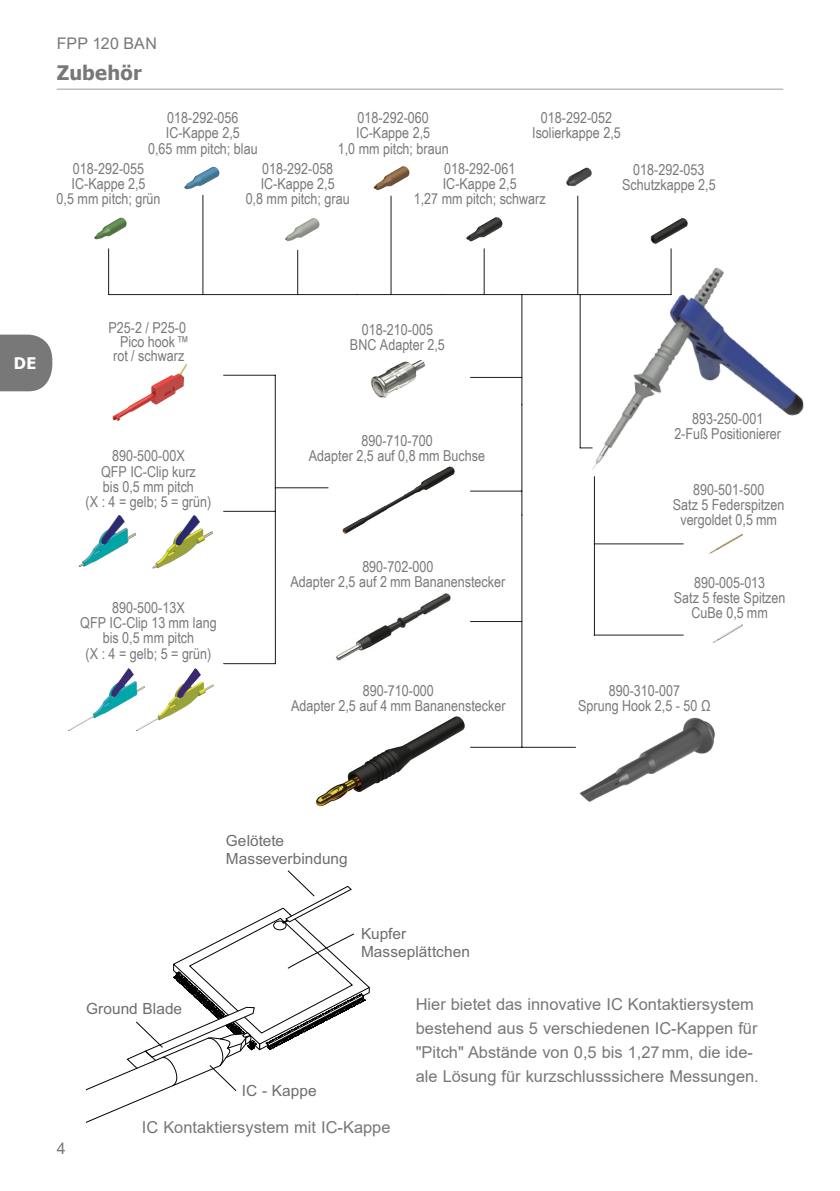
<style>
.page{position:relative;width:840px;height:1191px;background:#fff}
.page>*{position:absolute;margin:0;border:0;box-sizing:border-box;transform-origin:0 0}
.t1{font:700 20px "Tahoma";letter-spacing:.015em;color:#777877}
.t2{font:16.4px/24px "Arial";color:#777}
.t3{font:16px "Arial";letter-spacing:.01em;color:#777877}
.t4{font:700 16px "Tahoma";color:#fff}
.t5{font:15.4px/18.4px "Arial";letter-spacing:.005em;color:#6c6d6d}
.t6{font:15px/15.2px "Arial Narrow";color:#797978;text-align:center}
</style>
<div class="page">
<svg style="left:0;top:334px;width:52px;height:57px;background:#828382"></svg>
<svg style="left:87px;top:973px;width:282px;height:150px"></svg>
<svg style="left:135px;top:870px;width:219px;height:222px"></svg>
<hr style="left:57px;top:89px;width:725px;height:1px;background:#9d9c9d">
<img style="left:539px;top:224px;width:265px;height:283px">
<img style="left:336px;top:593px;width:115px;height:68px">
<img style="left:713px;top:625px;width:29px;height:17px">
<img style="left:709px;top:535px;width:33px;height:19px">
<img style="left:144px;top:668px;width:69px;height:59px">
<img style="left:79px;top:516px;width:56px;height:50px">
<img style="left:112px;top:364px;width:76px;height:57px">
<img style="left:555px;top:717px;width:160px;height:85px">
<img style="left:315px;top:716px;width:150px;height:91px">
<img style="left:342px;top:466px;width:113px;height:68px">
<img style="left:370px;top:360px;width:55px;height:38px">
<img style="left:648px;top:218px;width:40px;height:33px">
<img style="left:566px;top:167px;width:26px;height:29px">
<img style="left:285px;top:218px;width:35px;height:33px">
<img style="left:94px;top:217px;width:33px;height:23px">
<img style="left:184px;top:166px;width:36px;height:33px">
<img style="left:373px;top:166px;width:37px;height:33px">
<img style="left:466px;top:217px;width:37px;height:33px">
<img style="left:153px;top:515px;width:59px;height:53px">
<img style="left:68px;top:669px;width:76px;height:61px">
<hr style="left:521px;top:747px;width:54px;height:1px;background:#1d1e1c">
<hr style="left:593px;top:476px;width:1px;height:159px;background:#1d1e1c">
<hr style="left:593px;top:635px;width:90px;height:1px;background:#1d1e1c">
<hr style="left:593px;top:543px;width:90px;height:1px;background:#1d1e1c">
<hr style="left:670px;top:249px;width:1px;height:45px;background:#1d1e1c">
<hr style="left:579px;top:294px;width:1px;height:154px;background:#1d1e1c">
<hr style="left:577px;top:196px;width:1px;height:98px;background:#1d1e1c">
<hr style="left:483px;top:249px;width:1px;height:45px;background:#1d1e1c">
<hr style="left:390px;top:196px;width:1px;height:98px;background:#1d1e1c">
<hr style="left:297px;top:250px;width:1px;height:44px;background:#1d1e1c">
<hr style="left:526px;top:294px;width:144px;height:1px;background:#1d1e1c">
<hr style="left:441px;top:294px;width:85px;height:1px;background:#1d1e1c">
<hr style="left:356px;top:294px;width:85px;height:1px;background:#1d1e1c">
<hr style="left:275px;top:375px;width:1px;height:288px;background:#1d1e1c">
<hr style="left:223px;top:663px;width:52px;height:1px;background:#1d1e1c">
<hr style="left:223px;top:375px;width:52px;height:1px;background:#1d1e1c">
<hr style="left:223px;top:511px;width:52px;height:1px;background:#1d1e1c">
<svg style="left:580px;top:447px;width:12px;height:1px"></svg>
<hr style="left:470px;top:377px;width:51px;height:1px;background:#1d1e1c">
<hr style="left:275px;top:487px;width:53px;height:1px;background:#1d1e1c">
<hr style="left:470px;top:491px;width:51px;height:1px;background:#1d1e1c">
<hr style="left:521px;top:405px;width:1px;height:110px;background:#1d1e1c">
<hr style="left:470px;top:747px;width:51px;height:1px;background:#1d1e1c">
<hr style="left:470px;top:621px;width:51px;height:1px;background:#1d1e1c">
<hr style="left:521px;top:515px;width:1px;height:232px;background:#1d1e1c">
<hr style="left:521px;top:294px;width:1px;height:111px;background:#1d1e1c">
<hr style="left:202px;top:195px;width:1px;height:99px;background:#1d1e1c">
<hr style="left:108px;top:249px;width:1px;height:45px;background:#1d1e1c">
<hr style="left:108px;top:294px;width:248px;height:1px;background:#1d1e1c">
<p class="t3" style="left:57px;top:32px;width:102px">FPP 120 BAN</p>
<h1 class="t1" style="left:57px;top:59px;width:87px">Zubehör</h1>
<p class="t6" style="left:148px;top:110px;width:111px">018-292-056<br>IC-Kappe 2,5<br>0,65 mm pitch; blau</p>
<p class="t6" style="left:337px;top:110px;width:112px">018-292-060<br>IC-Kappe 2,5<br>1,0 mm pitch; braun</p>
<p class="t6" style="left:532px;top:110px;width:90px">018-292-052<br>Isolierkappe 2,5</p>
<p class="t6" style="left:57px;top:160px;width:105px">018-292-055<br>IC-Kappe 2,5<br>0,5 mm pitch; grün</p>
<p class="t6" style="left:245px;top:160px;width:105px">018-292-058<br>IC-Kappe 2,5<br>0,8 mm pitch; grau</p>
<p class="t6" style="left:413px;top:160px;width:133px">018-292-061<br>IC-Kappe 2,5<br>1,27 mm pitch; schwarz</p>
<p class="t6" style="left:621px;top:161px;width:95px">018-292-053<br>Schutzkappe 2,5</p>
<p class="t4" style="left:14px;top:352px;width:24px">DE</p>
<p class="t6" style="left:108px;top:320px;width:79px">P25-2 / P25-0</p>
<p class="t6" style="left:120px;top:333px;width:71px">Pico hook ™</p>
<p class="t6" style="left:113px;top:348px;width:73px">rot / schwarz</p>
<p class="t6" style="left:86px;top:448px;width:127px">890-500-00X<br>QFP IC-Clip kurz<br>bis 0,5 mm pitch<br>(X : 4 = gelb; 5 = grün)</p>
<p class="t6" style="left:80px;top:599px;width:138px">890-500-13X<br>QFP IC-Clip 13 mm lang bis 0,5 mm pitch<br>(X : 4 = gelb; 5 = grün)</p>
<p class="t6" style="left:350px;top:321px;width:96px">018-210-005<br>BNC Adapter 2,5</p>
<p class="t6" style="left:309px;top:432px;width:178px">890-710-700<br>Adapter 2,5 auf 0,8 mm Buchse</p>
<p class="t6" style="left:290px;top:559px;width:216px">890-702-000<br>Adapter 2,5 auf 2 mm Bananenstecker</p>
<p class="t6" style="left:291px;top:682px;width:216px">890-710-000<br>Adapter 2,5 auf 4 mm Bananenstecker</p>
<p class="t6" style="left:674px;top:410px;width:108px">893-250-001<br>2-Fuß Positionierer</p>
<p class="t6" style="left:672px;top:481px;width:113px">890-501-500<br>Satz 5 Federspitzen vergoldet 0,5 mm</p>
<p class="t6" style="left:673px;top:574px;width:113px">890-005-013<br>Satz 5 feste Spitzen<br>CuBe 0,5 mm</p>
<p class="t6" style="left:578px;top:682px;width:134px">890-310-007<br>Sprung Hook 2,5 - 50 Ω</p>
<p class="t5" style="left:226px;top:831px;width:123px">Gelötete<br>Masseverbindung</p>
<p class="t3" style="left:57px;top:1137px;width:10px">4</p>
<p class="t5" style="left:86px;top:999px;width:97px">Ground Blade</p>
<p class="t5" style="left:242px;top:1081px;width:76px">IC - Kappe</p>
<p class="t5" style="left:361px;top:923px;width:110px">Kupfer<br>Masseplättchen</p>
<p class="t2" style="left:415px;top:992px;width:344px">Hier bietet das innovative IC Kontaktiersystem bestehend aus 5 verschiedenen IC-Kappen für "Pitch" Abstände von 0,5 bis 1,27mm, die ide&shy;ale Lösung für kurzschlusssichere Messungen.</p>
<p class="t2" style="left:142px;top:1115px;width:250px">IC Kontaktiersystem mit IC-Kappe</p>
</div>
